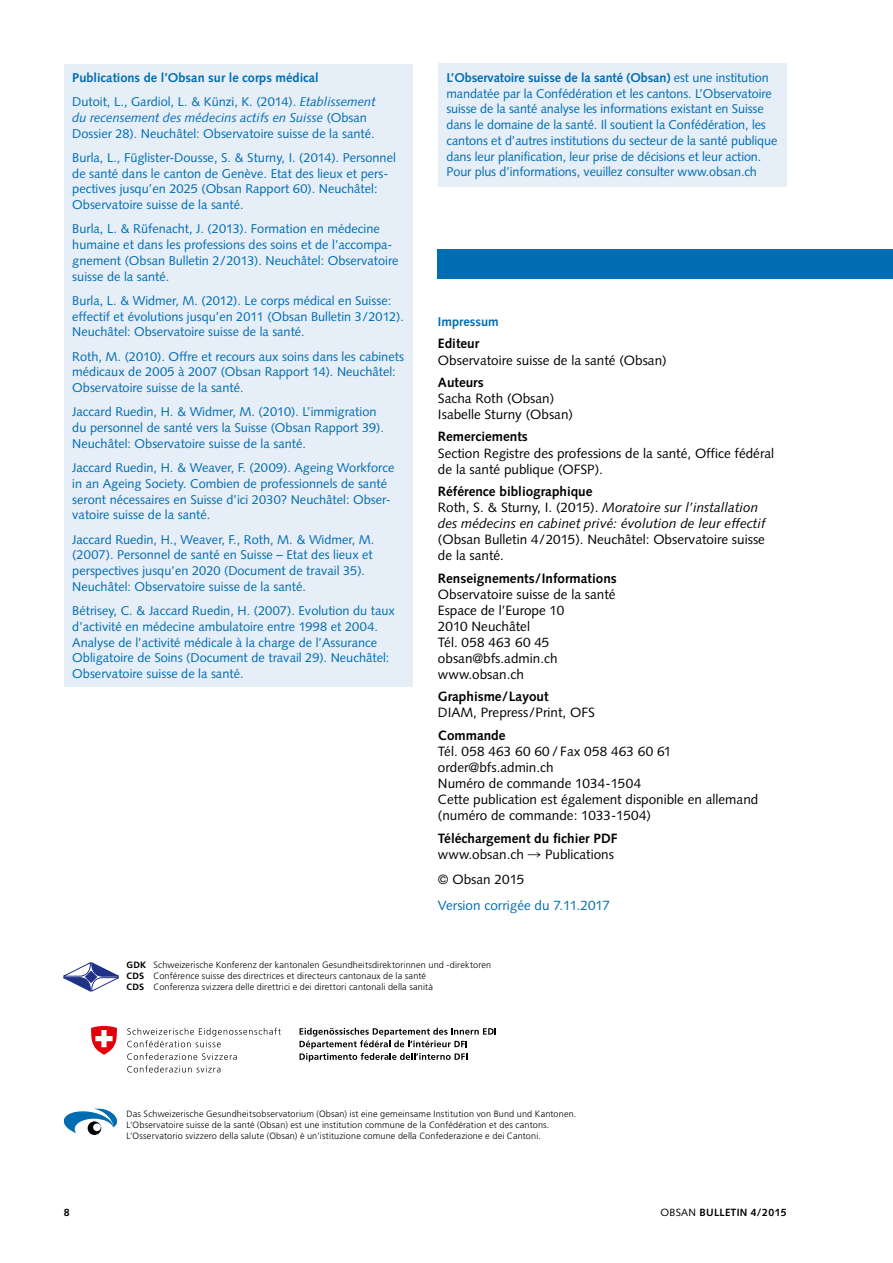
<style>
.page{position:relative;width:893px;height:1263px;background:#fff}
.page>*{position:absolute;margin:0;border:0;box-sizing:border-box;transform-origin:0 0}
.Impressum_Grundtext{font:13.5px/16px "Syntax LT Std";color:#000}
.Imressum_Titel{font:700 13.5px "Syntax LT Std";color:#000}
.Impressum_Grundtext-2{font:13.5px "Syntax LT Std";color:#006cb1}
.Blau_Grundtext_ohne{font:12.75px/15.8px "Syntax LT Std";color:#006cb1}
.Blau_Titel_Kasten_FR{font:700 12.75px "Syntax LT Std";color:#006cb1}
.Untertitel_Grunds{font:700 12.75px "Syntax LT Std";color:#006cb1}
.t1{font:700 10.5px "Syntax LT Std";letter-spacing:.025em;color:#000}
.t2{font:300 9.15px "Frutiger LT Std";letter-spacing:.015em;color:#000}
.s1{font-style:italic}
.s2{font-weight:700}
.s3{font-weight:400}
</style>
<div class="page">
<div style="left:438px;top:64px;width:349px;height:123px;background:#e6eef7"></div>
<svg style="left:64px;top:963px;width:54px;height:28px"></svg>
<svg style="left:127px;top:1028px;width:154px;height:19px"></svg>
<svg style="left:127px;top:1053px;width:110px;height:19px"></svg>
<svg style="left:91px;top:1026px;width:26px;height:28px"></svg>
<svg style="left:300px;top:1028px;width:196px;height:34px"></svg>
<svg style="left:64px;top:1108px;width:54px;height:27px"></svg>
<div style="left:438px;top:249px;width:455px;height:30px;background:#006cb1"></div>
<div style="left:64px;top:64px;width:348px;height:623px;background:#e6eef7"></div>
<p class="Blau_Titel_Kasten_FR" style="left:72px;top:70px;width:248px">Publications de l’Obsan sur le corps médical</p>
<p class="Blau_Grundtext_ohne" style="left:72px;top:94px;width:305px">Dutoit, L., Gardiol, L. &amp; Künzi, K. (2014). <span class="s1">Etablissement du recensement des médecins actifs en Suisse</span> (Obsan<br>Dossier 28). Neuchâtel: Observatoire suisse de la santé.</p>
<p class="Blau_Grundtext_ohne" style="left:72px;top:150px;width:325px">Burla, L., Füglister-Dousse, S. &amp; Sturny, I. (2014). Personnel de santé dans le canton de Genève. Etat des lieux et pers&shy;pectives jusqu’en 2025 (Obsan Rapport 60). Neuchâtel:<br>Observatoire suisse de la santé.</p>
<p class="Blau_Grundtext_ohne" style="left:72px;top:221px;width:328px">Burla, L. &amp; Rüfenacht, J. (2013). Formation en médecine humaine et dans les professions des soins et de l’accompa&shy;gnement (Obsan Bulletin 2/2013). Neuchâtel: Observatoire suisse de la santé.</p>
<p class="Blau_Grundtext_ohne" style="left:72px;top:293px;width:333px">Burla, L. &amp; Widmer, M. (2012). Le corps médical en Suisse: effectif et évolutions jusqu’en 2011 (Obsan Bulletin 3/2012).<br>Neuchâtel: Observatoire suisse de la santé.</p>
<p class="Blau_Grundtext_ohne" style="left:72px;top:348px;width:333px">Roth, M. (2010). Offre et recours aux soins dans les cabinets médicaux de 2005 à 2007 (Obsan Rapport 14). Neuchâtel:<br>Observatoire suisse de la santé.</p>
<p class="Blau_Grundtext_ohne" style="left:72px;top:404px;width:313px">Jaccard Ruedin, H. &amp; Widmer, M. (2010). L’immigration du personnel de santé vers la Suisse (Obsan Rapport 39).<br>Neuchâtel: Observatoire suisse de la santé.</p>
<p class="Blau_Grundtext_ohne" style="left:72px;top:460px;width:324px">Jaccard Ruedin, H. &amp; Weaver, F. (2009). Ageing Workforce in an Ageing Society. Combien de professionnels de santé seront nécessaires en Suisse d’ici 2030? Neuchâtel: Obser&shy;vatoire suisse de la santé.</p>
<p class="Blau_Grundtext_ohne" style="left:72px;top:531px;width:304px">Jaccard Ruedin, H., Weaver, F., Roth, M. &amp; Widmer, M. (2007). Personnel de santé en Suisse – Etat des lieux et perspectives jusqu’en 2020 (Document de travail 35).<br>Neuchâtel: Observatoire suisse de la santé.</p>
<p class="Blau_Grundtext_ohne" style="left:72px;top:603px;width:324px">Bétrisey, C. &amp; Jaccard Ruedin, H. (2007). Evolution du taux d’activité en médecine ambulatoire entre 1998 et 2004.<br>Analyse de l’activité médicale à la charge de l’Assurance Obligatoire de Soins (Document de travail 29). Neuchâtel:<br>Observatoire suisse de la santé.</p>
<p class="Blau_Grundtext_ohne" style="left:446px;top:70px;width:332px"><span class="s2">L’Observatoire suisse de la santé (Obsan)</span> est une institution mandatée par la Confédération et les cantons. L’Observatoire suisse de la santé analyse les informations existant en Suisse dans le domaine de la santé. Il soutient la Confédération, les cantons et d’autres institutions du secteur de la santé publique dans leur planification, leur prise de décisions et leur action.<br>Pour plus d’informations, veuillez consulter www.obsan.ch</p>
<p class="Untertitel_Grunds" style="left:438px;top:314px;width:62px">Impressum</p>
<p class="Imressum_Titel" style="left:438px;top:336px;width:43px">Editeur</p>
<p class="Impressum_Grundtext" style="left:438px;top:352px;width:230px">Observatoire suisse de la santé (Obsan)</p>
<p class="Imressum_Titel" style="left:438px;top:374px;width:47px">Auteurs</p>
<p class="Impressum_Grundtext" style="left:438px;top:390px;width:118px">Sacha Roth (Obsan)</p>
<p class="Impressum_Grundtext" style="left:438px;top:406px;width:137px">Isabelle Sturny (Obsan)</p>
<p class="Imressum_Titel" style="left:438px;top:429px;width:91px">Remerciements</p>
<p class="Impressum_Grundtext" style="left:438px;top:445px;width:338px">Section Registre des professions de la santé, Office fédéral de la santé publique (OFSP).</p>
<p class="Imressum_Titel" style="left:438px;top:484px;width:156px">Référence bibliographique</p>
<p class="Impressum_Grundtext" style="left:438px;top:499px;width:329px">Roth, S. &amp; Sturny, I. (2015). <span class="s1">Moratoire sur l’installation des médecins en cabinet privé: évolution de leur effectif </span>(Obsan Bulletin 4/2015). Neuchâtel: Observatoire suisse de la santé.</p>
<p class="Imressum_Titel" style="left:438px;top:570px;width:180px">Renseignements/Informations</p>
<p class="Impressum_Grundtext" style="left:438px;top:586px;width:179px">Observatoire suisse de la santé</p>
<p class="Impressum_Grundtext" style="left:438px;top:602px;width:128px">Espace de l’Europe 10</p>
<p class="Impressum_Grundtext" style="left:438px;top:618px;width:94px">2010 Neuchâtel</p>
<p class="Impressum_Grundtext" style="left:438px;top:634px;width:113px">Tél. 058 463 60 45</p>
<p class="Impressum_Grundtext" style="left:438px;top:650px;width:121px">obsan@bfs.admin.ch</p>
<p class="Impressum_Grundtext" style="left:438px;top:666px;width:88px">www.obsan.ch</p>
<p class="Imressum_Titel" style="left:438px;top:689px;width:112px">Graphisme/Layout</p>
<p class="Impressum_Grundtext" style="left:438px;top:705px;width:158px">DIAM, Prepress/Print, OFS</p>
<p class="Imressum_Titel" style="left:438px;top:727px;width:69px">Commande</p>
<p class="Impressum_Grundtext" style="left:438px;top:743px;width:235px">Tél. 058 463 60 60 / Fax 058 463 60 61</p>
<p class="Impressum_Grundtext" style="left:438px;top:759px;width:117px">order@bfs.admin.ch</p>
<p class="Impressum_Grundtext" style="left:438px;top:775px;width:205px">Numéro de commande 1034-1504</p>
<p class="Impressum_Grundtext" style="left:438px;top:791px;width:322px">Cette publication est également disponible en allemand (numéro de commande: 1033-1504)</p>
<p class="Imressum_Titel" style="left:438px;top:830px;width:181px">Téléchargement du fichier PDF</p>
<p class="Impressum_Grundtext" style="left:438px;top:846px;width:88px">www.obsan.ch</p>
<p class="Impressum_Grundtext" style="left:545px;top:846px;width:71px">Publications</p>
<p class="Impressum_Grundtext" style="left:438px;top:872px;width:88px">© Obsan 2015</p>
<p class="Impressum_Grundtext-2" style="left:438px;top:897px;width:173px">Version corrigée du 7.11.2017</p>
<p class="t2" style="left:127px;top:960px;width:366px"><span class="s2">GDK</span> Schweizerische Konferenz der kantonalen Gesundheitsdirektorinnen und -direktoren</p>
<p class="t2" style="left:127px;top:971px;width:301px"><span class="s2">CDS</span> Conférence suisse des directrices et directeurs cantonaux de la santé</p>
<p class="t2" style="left:127px;top:982px;width:308px"><span class="s2">CDS</span> Conferenza svizzera delle direttrici e dei direttori cantonali della sanità</p>
<p class="t2" style="left:127px;top:1108px;width:451px">Das Schweizerische Gesundheitsobservatorium (Obsan) ist eine gemeinsame Institution von Bund und Kantonen.</p>
<p class="t2" style="left:127px;top:1119px;width:424px">L’Observatoire suisse de la santé (Obsan) est une institution commune de la Confédération et des cantons.</p>
<p class="t2" style="left:127px;top:1130px;width:416px">L’Osservatorio svizzero della salute (Obsan) è un’istituzione comune della Confederazione e dei Cantoni.</p>
<p class="t1" style="left:64px;top:1206px;width:7px">8</p>
<p class="t1" style="left:661px;top:1206px;width:128px"><span class="s3">OBSAN</span> BULLETIN 4/2015</p>
</div>
